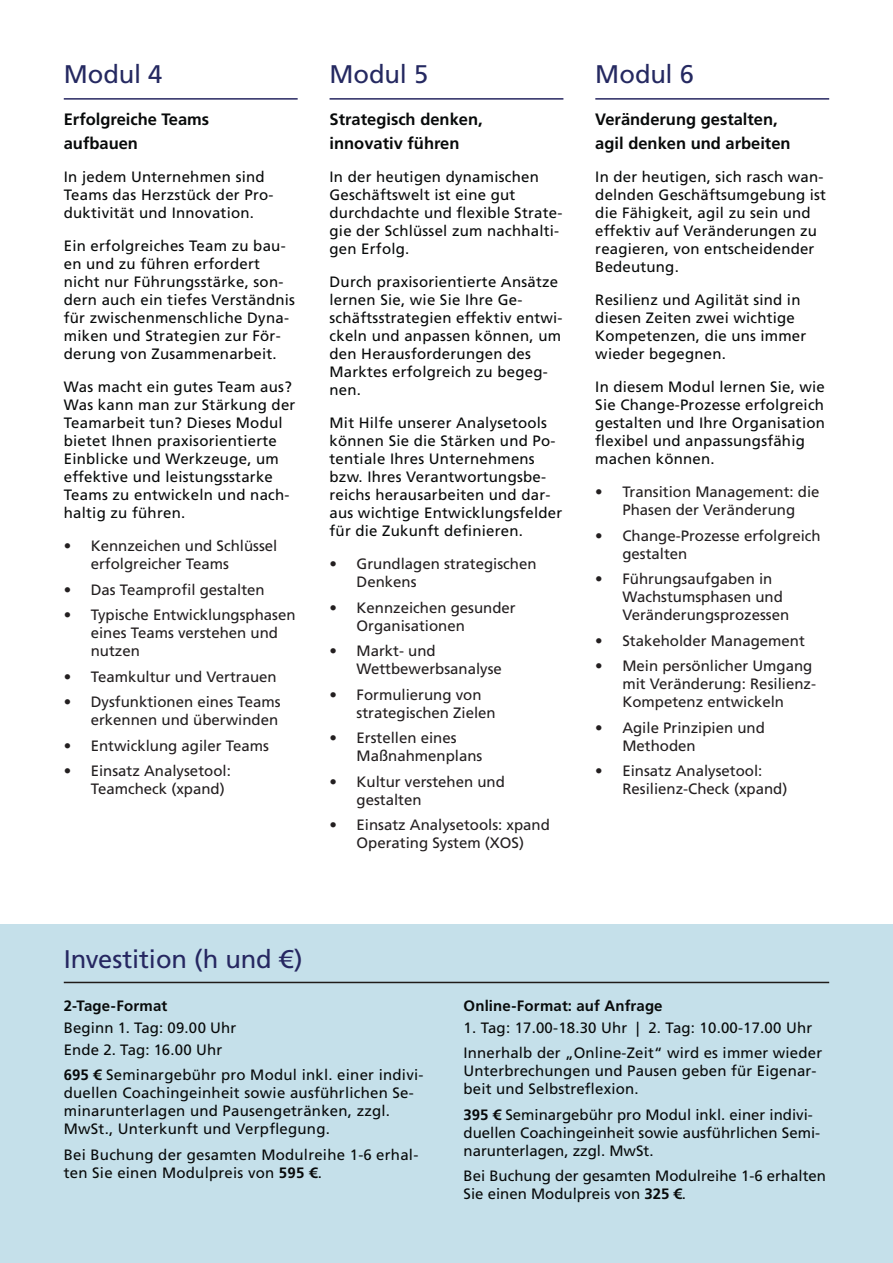
<style>
.page{position:relative;width:893px;height:1263px;background:#fff}
.page>*{position:absolute;margin:0;border:0;box-sizing:border-box;transform-origin:0 0}
.t1{font:25.5px "Frutiger LT Std";letter-spacing:-.005em;color:#262761}
.t2{font:25.5px "Frutiger LT Std";letter-spacing:-.005em;color:#252961}
.t3{font:700 16.5px/24.3px "Frutiger LT Std";color:#080a0a}
.t4{font:15px/18px "Frutiger LT Std";letter-spacing:.015em;color:#080a0a}
.t5{font:15px/18px "Frutiger LT Std";color:#231f20}
.t6{font:700 15px "Frutiger LT Std";letter-spacing:.005em;color:#080a0a}
.s1{font-weight:700}
</style>
<div class="page">
<div style="left:0;top:924px;width:893px;height:339px;background:#c5e0ea"></div>
<hr style="left:64px;top:982px;width:765px;height:1px;background:#1f1b19">
<hr style="left:595px;top:98px;width:234px;height:2px;background:#272761">
<hr style="left:64px;top:98px;width:234px;height:2px;background:#272761">
<hr style="left:330px;top:98px;width:233px;height:2px;background:#272761">
<h1 class="t2" style="left:64px;top:64px;width:100px">Modul 4</h1>
<h1 class="t2" style="left:330px;top:64px;width:100px">Modul 5</h1>
<h1 class="t2" style="left:595px;top:64px;width:100px">Modul 6</h1>
<p class="t3" style="left:64px;top:109px;width:147px">Erfolgreiche Teams aufbauen</p>
<p class="t4" style="left:64px;top:170px;width:211px">In jedem Unternehmen sind<br>Teams das Herzstück der Pro&shy;duktivität und Innovation.</p>
<p class="t4" style="left:64px;top:239px;width:233px">Ein erfolgreiches Team zu bau&shy;en und zu führen erfordert nicht nur Führungsstärke, son&shy;dern auch ein tiefes Verständnis für zwischenmenschliche Dyna&shy;miken und Strategien zur För&shy;derung von Zusammenarbeit.</p>
<p class="t4" style="left:64px;top:380px;width:233px">Was macht ein gutes Team aus?<br>Was kann man zur Stärkung der<br>Teamarbeit tun? Dieses Modul bietet Ihnen praxisorientierte<br>Einblicke und Werkzeuge, um effektive und leistungsstarke<br>Teams zu entwickeln und nach&shy;haltig zu führen.</p>
<p class="t5" style="left:91px;top:539px;width:188px;text-indent:-27px">• Kennzeichen und Schlüssel erfolgreicher Teams</p>
<p class="t5" style="left:64px;top:582px;width:202px">• Das Teamprofil gestalten</p>
<p class="t5" style="left:91px;top:608px;width:206px;text-indent:-27px">• Typische Entwicklungsphasen eines Teams verstehen und nutzen</p>
<p class="t5" style="left:64px;top:669px;width:214px">• Teamkultur und Vertrauen</p>
<p class="t5" style="left:64px;top:695px;width:218px;text-align:right">• Dysfunktionen eines Teams erkennen und überwinden</p>
<p class="t5" style="left:64px;top:738px;width:207px">• Entwicklung agiler Teams</p>
<p class="t5" style="left:91px;top:764px;width:142px;text-indent:-27px">• Einsatz Analysetool:<br>Teamcheck (xpand)</p>
<p class="t3" style="left:330px;top:109px;width:155px">Strategisch denken, innovativ führen</p>
<p class="t4" style="left:330px;top:170px;width:234px">In der heutigen dynamischen<br>Geschäftswelt ist eine gut durchdachte und flexible Strate&shy;gie der Schlüssel zum nachhalti&shy;gen Erfolg.</p>
<p class="t4" style="left:330px;top:275px;width:235px">Durch praxisorientierte Ansätze lernen Sie, wie Sie Ihre Ge&shy;schäftsstrategien effektiv entwi&shy;ckeln und anpassen können, um den Herausforderungen des<br>Marktes erfolgreich zu begeg&shy;nen.</p>
<p class="t4" style="left:330px;top:416px;width:234px">Mit Hilfe unserer Analysetools können Sie die Stärken und Po&shy;tentiale Ihres Unternehmens bzw. Ihres Verantwortungsbe&shy;reichs herausarbeiten und dar&shy;aus wichtige Entwicklungsfelder für die Zukunft definieren.</p>
<p class="t5" style="left:357px;top:557px;width:182px;text-indent:-27px">• Grundlagen strategischen<br>Denkens</p>
<p class="t5" style="left:357px;top:600px;width:161px;text-indent:-27px">• Kennzeichen gesunder<br>Organisationen</p>
<p class="t5" style="left:357px;top:644px;width:147px;text-indent:-27px">• Markt- und<br>Wettbewerbsanalyse</p>
<p class="t5" style="left:357px;top:687px;width:141px;text-indent:-27px">• Formulierung von strategischen Zielen</p>
<p class="t5" style="left:357px;top:731px;width:127px;text-indent:-27px">• Erstellen eines<br>Maßnahmenplans</p>
<p class="t5" style="left:357px;top:774px;width:150px;text-indent:-27px">• Kultur verstehen und gestalten</p>
<p class="t5" style="left:330px;top:818px;width:222px;text-align:center">• Einsatz Analysetools: xpand<br>Operating System (XOS)</p>
<p class="t3" style="left:595px;top:109px;width:197px">Veränderung gestalten, agil denken und arbeiten</p>
<p class="t4" style="left:595px;top:170px;width:232px">In der heutigen, sich rasch wan&shy;delnden Geschäftsumgebung ist die Fähigkeit, agil zu sein und effektiv auf Veränderungen zu reagieren, von entscheidender<br>Bedeutung.</p>
<p class="t4" style="left:595px;top:293px;width:213px">Resilienz und Agilität sind in diesen Zeiten zwei wichtige<br>Kompetenzen, die uns immer wieder begegnen.</p>
<p class="t4" style="left:595px;top:380px;width:231px">In diesem Modul lernen Sie, wie<br>Sie Change-Prozesse erfolgreich gestalten und Ihre Organisation flexibel und anpassungsfähig machen können.</p>
<p class="t5" style="left:595px;top:485px;width:226px;text-align:center">• Transition Management: die<br>Phasen der Veränderung</p>
<p class="t5" style="left:622px;top:528px;width:200px;text-indent:-27px">• Change-Prozesse erfolgreich gestalten</p>
<p class="t5" style="left:622px;top:572px;width:168px;text-indent:-27px">• Führungsaufgaben in<br>Wachstumsphasen und<br>Veränderungsprozessen</p>
<p class="t5" style="left:595px;top:633px;width:211px">• Stakeholder Management</p>
<p class="t5" style="left:622px;top:659px;width:195px;text-indent:-27px">• Mein persönlicher Umgang mit Veränderung: Resilienz-<br>Kompetenz entwickeln</p>
<p class="t5" style="left:622px;top:720px;width:144px;text-indent:-27px">• Agile Prinzipien und<br>Methoden</p>
<p class="t5" style="left:622px;top:764px;width:167px;text-indent:-27px">• Einsatz Analysetool:<br>Resilienz-Check (xpand)</p>
<h1 class="t1" style="left:64px;top:948px;width:240px">Investition (h und €)</h1>
<p class="t6" style="left:64px;top:1000px;width:105px">2-Tage-Format</p>
<p class="t4" style="left:64px;top:1018px;width:174px;line-height:21.8px">Beginn 1. Tag: 09.00 Uhr<br>Ende 2. Tag: 16.00 Uhr</p>
<p class="t4" style="left:64px;top:1067px;width:361px"><span class="s1">695 €</span> Seminargebühr pro Modul inkl. einer indivi&shy;duellen Coachingeinheit sowie ausführlichen Se&shy;minarunterlagen und Pausengetränken, zzgl.<br>MwSt., Unterkunft und Verpflegung.</p>
<p class="t4" style="left:64px;top:1147px;width:356px">Bei Buchung der gesamten Modulreihe 1-6 erhal&shy;ten Sie einen Modulpreis von <span class="s1">595 €</span>.</p>
<p class="t6" style="left:463px;top:1000px;width:201px">Online-Format: auf Anfrage</p>
<p class="t4" style="left:463px;top:1016px;width:360px;line-height:25.5px">1. Tag: 17.00-18.30 Uhr | 2. Tag: 10.00-17.00 Uhr<br>Innerhalb der „Online-Zeit“ wird es immer wieder</p>
<p class="t4" style="left:463px;top:1064px;width:355px">Unterbrechungen und Pausen geben für Eigenar&shy;beit und Selbstreflexion.</p>
<p class="t4" style="left:463px;top:1107px;width:358px"><span class="s1">395 €</span> Seminargebühr pro Modul inkl. einer indivi&shy;duellen Coachingeinheit sowie ausführlichen Semi&shy;narunterlagen, zzgl. MwSt.</p>
<p class="t4" style="left:463px;top:1169px;width:364px">Bei Buchung der gesamten Modulreihe 1-6 erhalten<br>Sie einen Modulpreis von <span class="s1">325 €</span>.</p>
</div>
